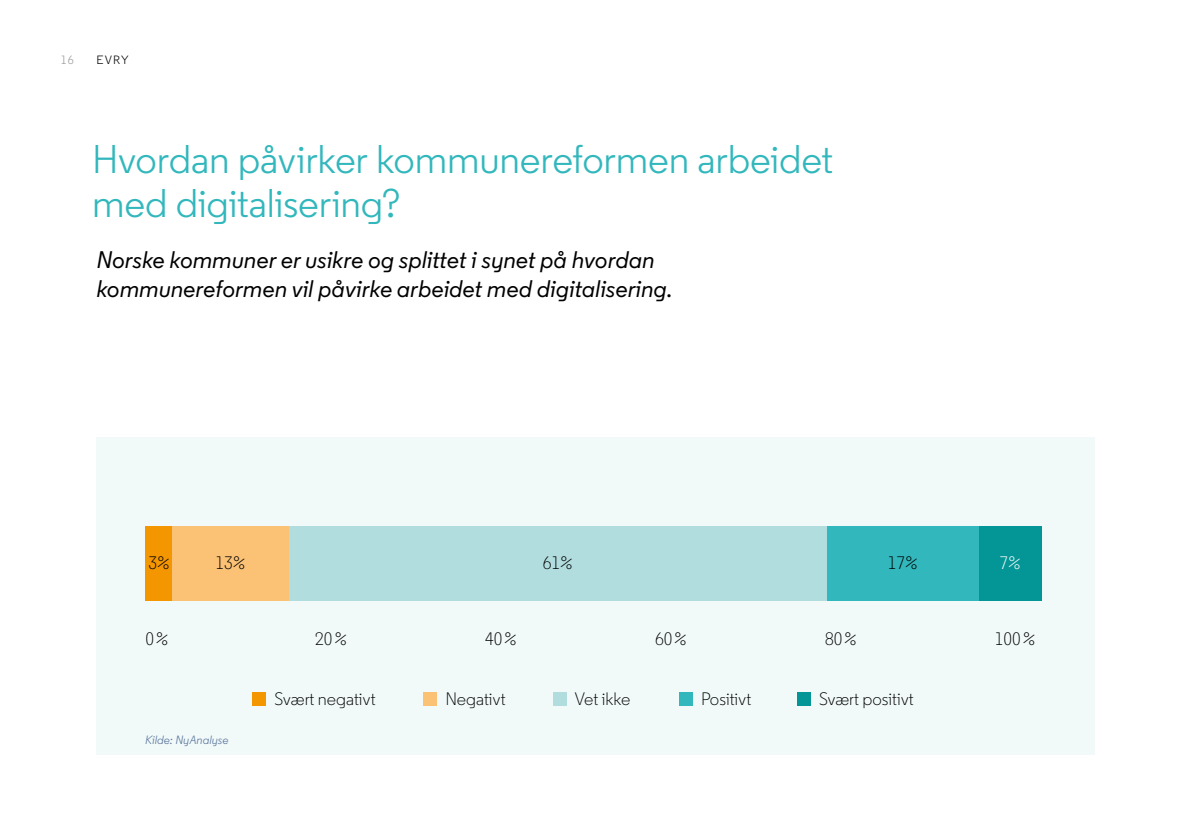
<style>
.page{position:relative;width:1191px;height:840px;background:#fff}
.page>*{position:absolute;margin:0;border:0;box-sizing:border-box;transform-origin:0 0}
.Heading___36p{font:40px/44px "Regular PRO";letter-spacing:-.005em;color:#31b7bc}
.Ny_Highlight_Data{font:italic 500 24px/28.8px "Regular PRO";color:#000}
.Ny_Legend{font:300 18px "Regular PRO";color:#000}
.Ny_Data_Series{font:300 18px "Regular PRO";color:#000}
.Brødtekst{font:300 18px "Regular PRO";color:#000}
.Brødtekst-2{font:300 18px "Regular PRO";color:#fff}
.Info_text___aqua{font:italic 12px "Regular PRO";color:#59769b}
.t1{font:12px "Regular PRO";color:#000}
.t2{font:12px "Regular PRO";color:#9d9d9c}
</style>
<div class="page">
<div style="left:96px;top:437px;width:998px;height:317px;background:#f1f9f9"></div>
<div style="left:826px;top:526px;width:153px;height:75px;background:#31b7bc"></div>
<div style="left:979px;top:526px;width:62px;height:75px;background:#049696"></div>
<div style="left:172px;top:526px;width:117px;height:75px;background:#fbc276"></div>
<div style="left:289px;top:526px;width:537px;height:75px;background:#b2dddf"></div>
<div style="left:145px;top:526px;width:27px;height:75px;background:#f49600"></div>
<div style="left:253px;top:692px;width:13px;height:13px;background:#f49600"></div>
<div style="left:424px;top:692px;width:13px;height:13px;background:#fbc276"></div>
<div style="left:553px;top:692px;width:13px;height:13px;background:#b2dddf"></div>
<div style="left:679px;top:692px;width:13px;height:13px;background:#31b7bc"></div>
<div style="left:797px;top:692px;width:13px;height:13px;background:#049696"></div>
<p class="t2" style="left:61px;top:53px;width:14px">16</p>
<p class="t1" style="left:96px;top:53px;width:34px">EVRY</p>
<p class="Heading___36p" style="left:92px;top:137px;width:742px">Hvordan påvirker kommunereformen arbeidet med digitalisering?</p>
<p class="Ny_Highlight_Data" style="left:96px;top:245px;width:578px">Norske kommuner er usikre og splittet i synet på hvordan kommunereformen vil påvirke arbeidet med digitalisering.</p>
<p class="Brødtekst" style="left:148px;top:551px;width:23px">3%</p>
<p class="Brødtekst" style="left:215px;top:551px;width:31px">13%</p>
<p class="Brødtekst-2" style="left:999px;top:551px;width:23px">7%</p>
<p class="Brødtekst" style="left:543px;top:551px;width:31px">61%</p>
<p class="Brødtekst" style="left:887px;top:551px;width:31px">17%</p>
<p class="Ny_Data_Series" style="left:145px;top:628px;width:25px">0 %</p>
<p class="Ny_Data_Series" style="left:995px;top:628px;width:42px">100 %</p>
<p class="Ny_Data_Series" style="left:315px;top:628px;width:33px">20 %</p>
<p class="Ny_Data_Series" style="left:485px;top:628px;width:33px">40 %</p>
<p class="Ny_Data_Series" style="left:655px;top:628px;width:33px">60 %</p>
<p class="Ny_Data_Series" style="left:825px;top:628px;width:33px">80 %</p>
<p class="Info_text___aqua" style="left:145px;top:731px;width:85px">Kilde: NyAnalyse</p>
<p class="Ny_Legend" style="left:274px;top:687px;width:103px">Svært negativt</p>
<p class="Ny_Legend" style="left:445px;top:687px;width:62px">Negativt</p>
<p class="Ny_Legend" style="left:574px;top:687px;width:57px">Vet ikke</p>
<p class="Ny_Legend" style="left:701px;top:687px;width:52px">Positivt</p>
<p class="Ny_Legend" style="left:819px;top:687px;width:96px">Svært positivt</p>
</div>
